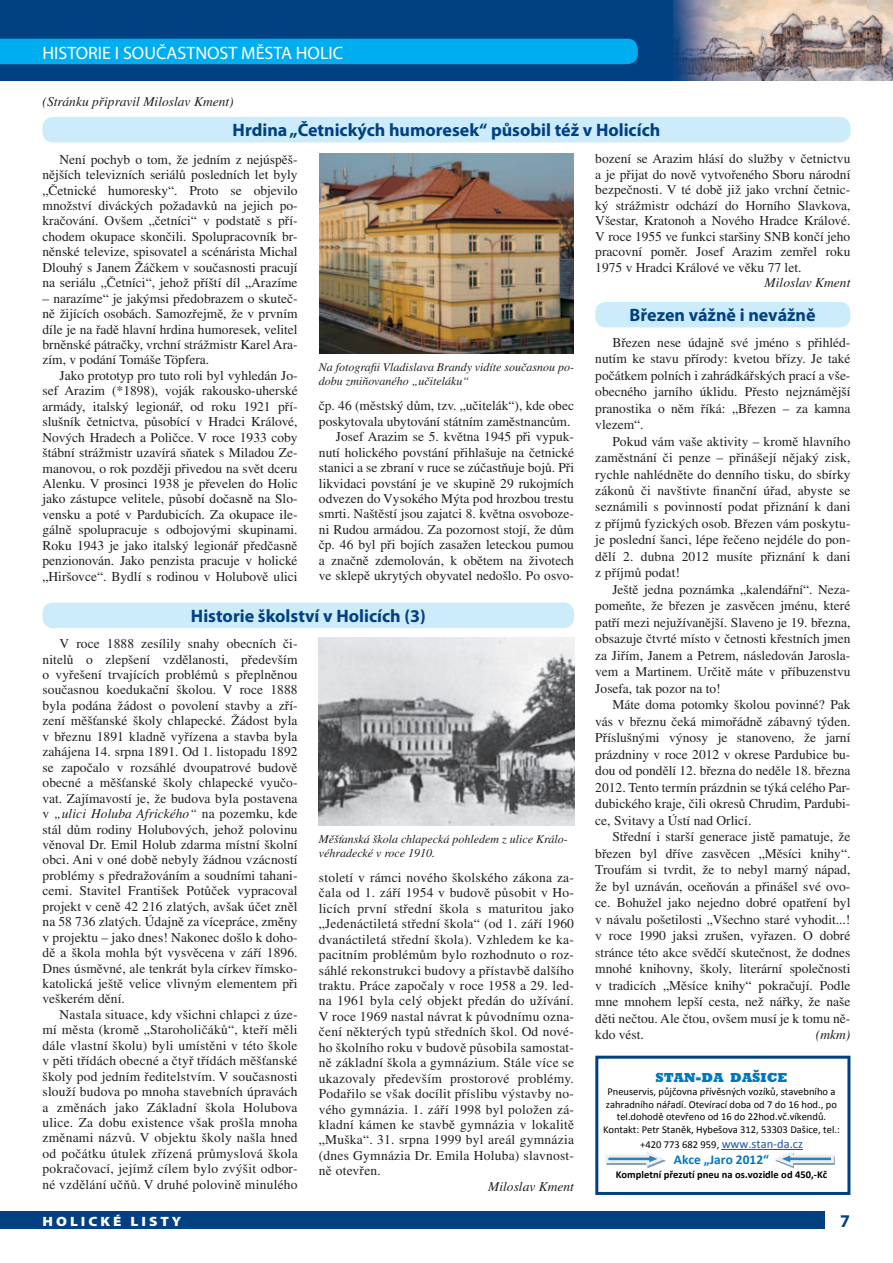
<style>
.page{position:relative;width:893px;height:1263px;background:#fff}
.page>*{position:absolute;margin:0;border:0;box-sizing:border-box;transform-origin:0 0}
.t1{font:700 18px "Myriad Pro";color:#014081}
.t2{font:18px "Myriad Pro";color:#fff}
.t3{font:13.5px/15.5px "Times CE";color:#231f20;text-align:justify}
.t4{font:italic 13.5px "Times CE";color:#231f20}
.t5{font:900 13.5px "Myriad Pro";letter-spacing:.2em;color:#fff;scale:1.11 1}
.t6{font:700 13.35px "Calibri";color:#0077bf}
.t7{font:800 13.35px "Rockwell";color:#0077bf}
.t8{font:italic 12px/14.4px "Times CE";color:#231f20}
.t9{font:10.5px/12.9px "Calibri";color:#000001;text-align:center}
.t10{font:700 10.5px "Calibri";color:#000001}
.s1{font-style:italic}
.s2{font-size:12.45px;color:#1e56a6}
</style>
<div class="page">
<div style="left:0;top:0;width:893px;height:81px;background:#014081"></div>
<div style="left:0;top:39px;width:638px;height:25px;background:#00aeef"></div>
<div style="left:0;top:1212px;width:825px;height:17px;background:#014081"></div>
<div style="left:595px;top:302px;width:255px;height:25px;background:#ccecfb;border-radius:10px"></div>
<div style="left:43px;top:117px;width:807px;height:25px;background:#ccecfb;border-radius:10px"></div>
<div style="left:43px;top:603px;width:531px;height:25px;background:#ccecfb;border-radius:10px"></div>
<img style="left:319px;top:154px;width:255px;height:200px">
<img style="left:319px;top:638px;width:255px;height:188px">
<svg style="left:595px;top:1056px;width:255px;height:139px"></svg>
<img style="left:673px;top:0;width:220px;height:81px">
<h1 class="t2" style="left:43px;top:42px;width:302px">HISTORIE I SOUČASTNOST MĚSTA HOLIC</h1>
<p class="t4" style="left:43px;top:94px;width:193px">(Stránku připravil Miloslav Kment)</p>
<h1 class="t1" style="left:233px;top:119px;width:429px">Hrdina „Četnických humoresek“ působil též v Holicích</h1>
<p class="t3" style="left:43px;top:151px;width:257px;text-indent:17px">Není pochyb o tom, že jedním z nejúspěš&shy;nějších televizních seriálů posledních let byly „Četnické humoresky“. Proto se objevilo množství diváckých požadavků na jejich po&shy;kračování. Ovšem „četníci“ v podstatě s pří&shy;chodem okupace skončili. Spolupracovník br&shy;něnské televize, spisovatel a scénárista Michal Dlouhý s Janem Žáčkem v současnosti pracují na seriálu „Četníci“, jehož příští díl „Arazíme</p>
<p class="t3" style="left:43px;top:290px;width:257px">– narazíme“ je jakýmsi předobrazem o skuteč&shy;ně žijících osobách. Samozřejmě, že v prvním díle je na řadě hlavní hrdina humoresek, velitel brněnské pátračky, vrchní strážmistr Karel Ara&shy;zím, v podání Tomáše Töpfera.</p>
<p class="t3" style="left:43px;top:367px;width:257px;text-indent:17px">Jako prototyp pro tuto roli byl vyhledán Jo&shy;sef Arazim (*1898), voják rakousko-uherské armády, italský legionář, od roku 1921 pří&shy;slušník četnictva, působící v Hradci Králové, Nových Hradech a Poličce. V roce 1933 coby štábní strážmistr uzavírá sňatek s Miladou Ze&shy;manovou, o rok později přivedou na svět dceru Alenku. V prosinci 1938 je převelen do Holic jako zástupce velitele, působí dočasně na Slo&shy;vensku a poté v Pardubicích. Za okupace ile&shy;gálně spolupracuje s odbojovými skupinami.<br>Roku 1943 je jako italský legionář předčasně penzionován. Jako penzista pracuje v holické „Hiršovce“. Bydlí s rodinou v Holubově ulici</p>
<p class="t8" style="left:319px;top:360px;width:257px">Na fotografii Vladislava Brandy vidíte současnou po&shy;dobu zmiňovaného „učiteláku“</p>
<p class="t3" style="left:319px;top:398px;width:257px;text-align:right">čp. 46 (městský dům, tzv. „učitelák“), kde obec poskytovala ubytování státním zaměstnancům.<br>Josef Arazim se 5. května 1945 při vypuk&shy;nutí holického povstání přihlašuje na četnické stanici a se zbraní v ruce se zúčastňuje bojů. Při likvidaci povstání je ve skupině 29 rukojmích odvezen do Vysokého Mýta pod hrozbou trestu smrti. Naštěstí jsou zajatci 8. května osvoboze&shy;ni Rudou armádou. Za pozornost stojí, že dům čp. 46 byl při bojích zasažen leteckou pumou a značně zdemolován, k obětem na životech ve sklepě ukrytých obyvatel nedošlo. Po osvo-</p>
<h1 class="t1" style="left:191px;top:604px;width:236px">Historie školství v Holicích (3)</h1>
<p class="t3" style="left:43px;top:636px;width:257px;text-indent:17px">V roce 1888 zesílily snahy obecních či&shy;nitelů o zlepšení vzdělanosti, především o vyřešení trvajících problémů s přeplněnou současnou koedukační školou. V roce 1888 byla podána žádost o povolení stavby a zří&shy;zení měšťanské školy chlapecké. Žádost byla v březnu 1891 kladně vyřízena a stavba byla zahájena 14. srpna 1891. Od 1. listopadu 1892 se započalo v rozsáhlé dvoupatrové budově obecné a měšťanské školy chlapecké vyučo&shy;vat. Zajímavostí je, že budova byla postavena v <span class="s1">„ulici Holuba Afrického“</span> na pozemku, kde stál dům rodiny Holubových, jehož polovinu věnoval Dr. Emil Holub zdarma místní školní obci. Ani v oné době nebyly žádnou vzácností problémy s předražováním a soudními tahani&shy;cemi. Stavitel František Potůček vypracoval projekt v ceně 42 216 zlatých, avšak účet zněl na 58 736 zlatých. Údajně za vícepráce, změny v projektu – jako dnes! Nakonec došlo k doho&shy;dě a škola mohla být vysvěcena v září 1896.<br>Dnes úsměvné, ale tenkrát byla církev římsko&shy;katolická ještě velice vlivným elementem při veškerém dění.</p>
<p class="t3" style="left:43px;top:1006px;width:257px;text-indent:17px">Nastala situace, kdy všichni chlapci z úze&shy;mí města (kromě „Staroholičáků“, kteří měli dále vlastní školu) byli umístěni v této škole v pěti třídách obecné a čtyř třídách měšťanské školy pod jedním ředitelstvím. V současnosti slouží budova po mnoha stavebních úpravách a změnách jako Základní škola Holubova ulice. Za dobu existence však prošla mnoha změnami názvů. V objektu školy našla hned od počátku útulek zřízená průmyslová škola pokračovací, jejímž cílem bylo zvýšit odbor&shy;né vzdělání učňů. V druhé polovině minulého</p>
<p class="t8" style="left:319px;top:831px;width:250px">Měšťanská škola chlapecká pohledem z ulice Králo&shy;véhradecké v roce 1910.</p>
<p class="t3" style="left:319px;top:869px;width:257px">století v rámci nového školského zákona za&shy;čala od 1. září 1954 v budově působit v Ho&shy;licích první střední škola s maturitou jako „Jedenáctiletá střední škola“ (od 1. září 1960 dvanáctiletá střední škola). Vzhledem ke ka&shy;pacitním problémům bylo rozhodnuto o roz&shy;sáhlé rekonstrukci budovy a přístavbě dalšího traktu. Práce započaly v roce 1958 a 29. led&shy;na 1961 byla celý objekt předán do užívání.<br>V roce 1969 nastal návrat k původnímu ozna&shy;čení některých typů středních škol. Od nové&shy;ho školního roku v budově působila samostat&shy;ně základní škola a gymnázium. Stále více se ukazovaly především prostorové problémy.<br>Podařilo se však docílit příslibu výstavby no&shy;vého gymnázia. 1. září 1998 byl položen zá&shy;kladní kámen ke stavbě gymnázia v lokalitě „Muška“. 31. srpna 1999 byl areál gymnázia (dnes Gymnázia Dr. Emila Holuba) slavnost&shy;ně otevřen.</p>
<p class="t4" style="left:488px;top:1178px;width:87px">Miloslav Kment</p>
<p class="t3" style="left:595px;top:151px;width:257px">bození se Arazim hlásí do služby v četnictvu a je přijat do nově vytvořeného Sboru národní bezpečnosti. V té době již jako vrchní četnic&shy;ký strážmistr odchází do Horního Slavkova, Všestar, Kratonoh a Nového Hradce Králové.<br>V roce 1955 ve funkci staršiny SNB končí jeho pracovní poměr. Josef Arazim zemřel roku 1975 v Hradci Králové ve věku 77 let.</p>
<p class="t4" style="left:765px;top:275px;width:87px">Miloslav Kment</p>
<h1 class="t1" style="left:630px;top:304px;width:188px">Březen vážně i nevážně</h1>
<p class="t3" style="left:595px;top:333px;width:257px;line-height:16.5px;text-indent:17px">Březen nese údajně své jméno s přihléd&shy;nutím ke stavu přírody: kvetou břízy. Je také počátkem polních i zahrádkářských prací a vše&shy;obecného jarního úklidu. Přesto nejznámější pranostika o něm říká: „Březen – za kamna vlezem“.</p>
<p class="t3" style="left:595px;top:432px;width:257px;line-height:16.5px;text-indent:17px">Pokud vám vaše aktivity – kromě hlavního zaměstnání či penze – přinášejí nějaký zisk, rychle nahlédněte do denního tisku, do sbírky zákonů či navštivte finanční úřad, abyste se seznámili s povinností podat přiznání k dani z příjmů fyzických osob. Březen vám poskytu&shy;je poslední šanci, lépe řečeno nejdéle do pon&shy;dělí 2. dubna 2012 musíte přiznání k dani z příjmů podat!</p>
<p class="t3" style="left:595px;top:581px;width:257px;line-height:16.5px;text-indent:17px">Ještě jedna poznámka „kalendářní“. Neza&shy;pomeňte, že březen je zasvěcen jménu, které patří mezi nejužívanější. Slaveno je 19. března, obsazuje čtvrté místo v četnosti křestních jmen za Jiřím, Janem a Petrem, následován Jarosla&shy;vem a Martinem. Určitě máte v příbuzenstvu Josefa, tak pozor na to!</p>
<p class="t3" style="left:595px;top:696px;width:257px;line-height:16.5px;text-indent:17px">Máte doma potomky školou povinné? Pak vás v březnu čeká mimořádně zábavný týden.<br>Příslušnými výnosy je stanoveno, že jarní prázdniny v roce 2012 v okrese Pardubice bu&shy;dou od pondělí 12. března do neděle 18. března 2012. Tento termín prázdnin se týká celého Par&shy;dubického kraje, čili okresů Chrudim, Pardubi&shy;ce, Svitavy a Ústí nad Orlicí.</p>
<p class="t3" style="left:595px;top:828px;width:257px;line-height:16.5px;text-indent:17px">Střední i starší generace jistě pamatuje, že březen byl dříve zasvěcen „Měsíci knihy“.<br>Troufám si tvrdit, že to nebyl marný nápad, že byl uznáván, oceňován a přinášel své ovo&shy;ce. Bohužel jako nejedno dobré opatření byl v návalu pošetilosti „Všechno staré vyhodit...! v roce 1990 jaksi zrušen, vyřazen. O dobré stránce této akce svědčí skutečnost, že dodnes mnohé knihovny, školy, literární společnosti v tradicích „Měsíce knihy“ pokračují. Podle mne mnohem lepší cesta, než nářky, že naše děti nečtou. Ale čtou, ovšem musí je k tomu ně&shy;kdo vést.</p>
<p class="t4" style="left:816px;top:1027px;width:36px">(mkm)</p>
<p class="t7" style="left:655px;top:1069px;width:134px">STAN-DA DAŠICE</p>
<p class="t9" style="left:603px;top:1084px;width:238px">Pneuservis, půjčovna přívěsných vozíků, stavebního a zahradního nářadí. Otevírací doba od 7 do 16 hod., po tel.dohodě otevřeno od 16 do 22hod.vč.víkendů.<br>Kontakt: Petr Staněk, Hybešova 312, 53303 Dašice, tel.:</p>
<p class="t9" style="left:640px;top:1138px;width:164px">+420 773 682 959, <span class="s2">www.stan-da.cz</span></p>
<p class="t6" style="left:674px;top:1151px;width:97px">Akce „Jaro 2012“</p>
<p class="t10" style="left:616px;top:1168px;width:213px">Kompletní přezutí pneu na os.vozidle od 450,-Kč</p>
<p class="t5" style="left:43px;top:1212px;width:127px">HOLICKÉ LISTY</p>
<h1 class="t1" style="left:840px;top:1209px;width:11px">7</h1>
</div>
